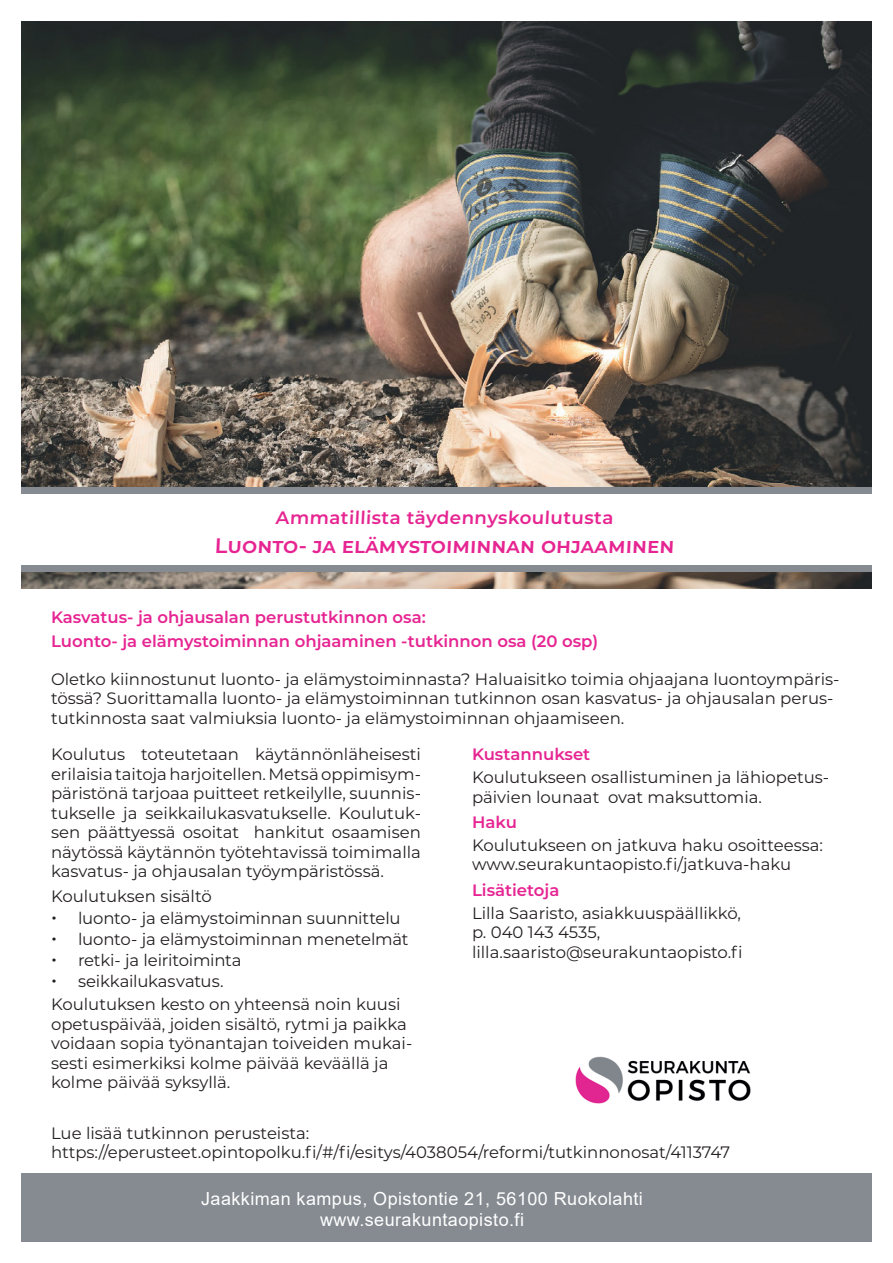
<style>
.page{position:relative;width:893px;height:1263px;background:#fff}
.page>*{position:absolute;margin:0;border:0;box-sizing:border-box;transform-origin:0 0}
.Leipäteksti{font:600 21px "Montserrat";color:#e62592}
.alatunniste_ARIAL{font:18px/21px "Arial";letter-spacing:.025em;color:#fff;text-align:center}
.Leipäteksti-2{font:600 18px "Montserrat";letter-spacing:.005em;color:#e62592}
.Leipäteksti-3{font:16.5px/19.5px "Montserrat";color:#231f20}
.Leipis_väli{font:16.5px/19.5px "Montserrat";color:#231f20}
.Otsikko_Montserrat_1{font:600 16.5px "Montserrat";color:#e62592}
</style>
<div class="page">
<img style="left:21px;top:21px;width:851px;height:567px">
<div style="left:21px;top:493px;width:851px;height:78px;background:#fff"></div>
<div style="left:21px;top:487px;width:851px;height:7px;background:#858b91"></div>
<div style="left:21px;top:565px;width:851px;height:6px;background:#858b91"></div>
<div style="left:21px;top:1174px;width:851px;height:68px;background:#858b91"></div>
<img style="left:575px;top:1056px;width:176px;height:48px">
<p class="Leipäteksti-2" style="left:276px;top:505px;width:340px">Ammatillista täydennyskoulutusta</p>
<p class="Leipäteksti" style="left:215px;top:530px;width:462px">Luonto- ja elämystoiminnan ohjaaminen</p>
<p class="Otsikko_Montserrat_1" style="left:51px;top:605px;width:376px">Kasvatus- ja ohjausalan perustutkinnon osa:</p>
<p class="Otsikko_Montserrat_1" style="left:51px;top:630px;width:549px">Luonto- ja elämystoiminnan ohjaaminen -tutkinnon osa (20 osp)</p>
<p class="Leipäteksti-3" style="left:51px;top:668px;width:790px">Oletko kiinnostunut luonto- ja elämystoiminnasta? Haluaisitko toimia ohjaajana luontoympäris&shy;tössä? Suorittamalla luonto- ja elämystoiminnan tutkinnon osan kasvatus- ja ohjausalan perus&shy;tutkinnosta saat valmiuksia luonto- ja elämystoiminnan ohjaamiseen.</p>
<p class="Leipäteksti-3" style="left:51px;top:744px;width:371px;text-align:justify">Koulutus toteutetaan käytännönläheisesti erilaisia taitoja harjoitellen. Metsä oppimisym&shy;päristönä tarjoaa puitteet retkeilylle, suunnis&shy;tukselle ja seikkailukasvatukselle. Koulutuk&shy;sen päättyessä osoitat hankitut osaamisen näytössä käytännön työtehtavissä toimimalla kasvatus- ja ohjausalan työympäristössä.</p>
<p class="Leipis_väli" style="left:51px;top:885px;width:162px">Koulutuksen sisältö</p>
<p class="Leipäteksti-3" style="left:78px;top:908px;width:324px">luonto- ja elämystoiminnan suunnittelu</p>
<p class="Leipäteksti-3" style="left:78px;top:929px;width:332px">luonto- ja elämystoiminnan menetelmät</p>
<p class="Leipäteksti-3" style="left:78px;top:950px;width:165px">retki- ja leiritoiminta</p>
<p class="Leipäteksti-3" style="left:78px;top:971px;width:147px">seikkailukasvatus.</p>
<p class="Leipis_väli" style="left:51px;top:994px;width:363px">Koulutuksen kesto on yhteensä noin kuusi opetuspäivää, joiden sisältö, rytmi ja paikka voidaan sopia työnantajan toiveiden mukai&shy;sesti esimerkiksi kolme päivää keväällä ja kolme päivää syksyllä.</p>
<p class="Otsikko_Montserrat_1" style="left:472px;top:743px;width:120px">Kustannukset</p>
<p class="Leipäteksti-3" style="left:472px;top:767px;width:359px">Koulutukseen osallistuminen ja lähiopetus&shy;päivien lounaat ovat maksuttomia.</p>
<p class="Otsikko_Montserrat_1" style="left:472px;top:810px;width:46px">Haku</p>
<p class="Leipäteksti-3" style="left:472px;top:835px;width:353px">Koulutukseen on jatkuva haku osoitteessa: www.seurakuntaopisto.fi/jatkuva-haku</p>
<p class="Otsikko_Montserrat_1" style="left:472px;top:878px;width:89px">Lisätietoja</p>
<p class="Leipäteksti-3" style="left:472px;top:902px;width:272px">Lilla Saaristo, asiakkuuspäällikkö, p. 040 143 4535, lilla.saaristo@seurakuntaopisto.fi</p>
<p class="Leipis_väli" style="left:51px;top:1122px;width:681px">Lue lisää tutkinnon perusteista: https://eperusteet.opintopolku.fi/#/fi/esitys/4038054/reformi/tutkinnonosat/4113747</p>
<p class="alatunniste_ARIAL" style="left:201px;top:1188px;width:443px">Jaakkiman kampus, Opistontie 21, 56100 Ruokolahti www.seurakuntaopisto.fi</p>
</div>
